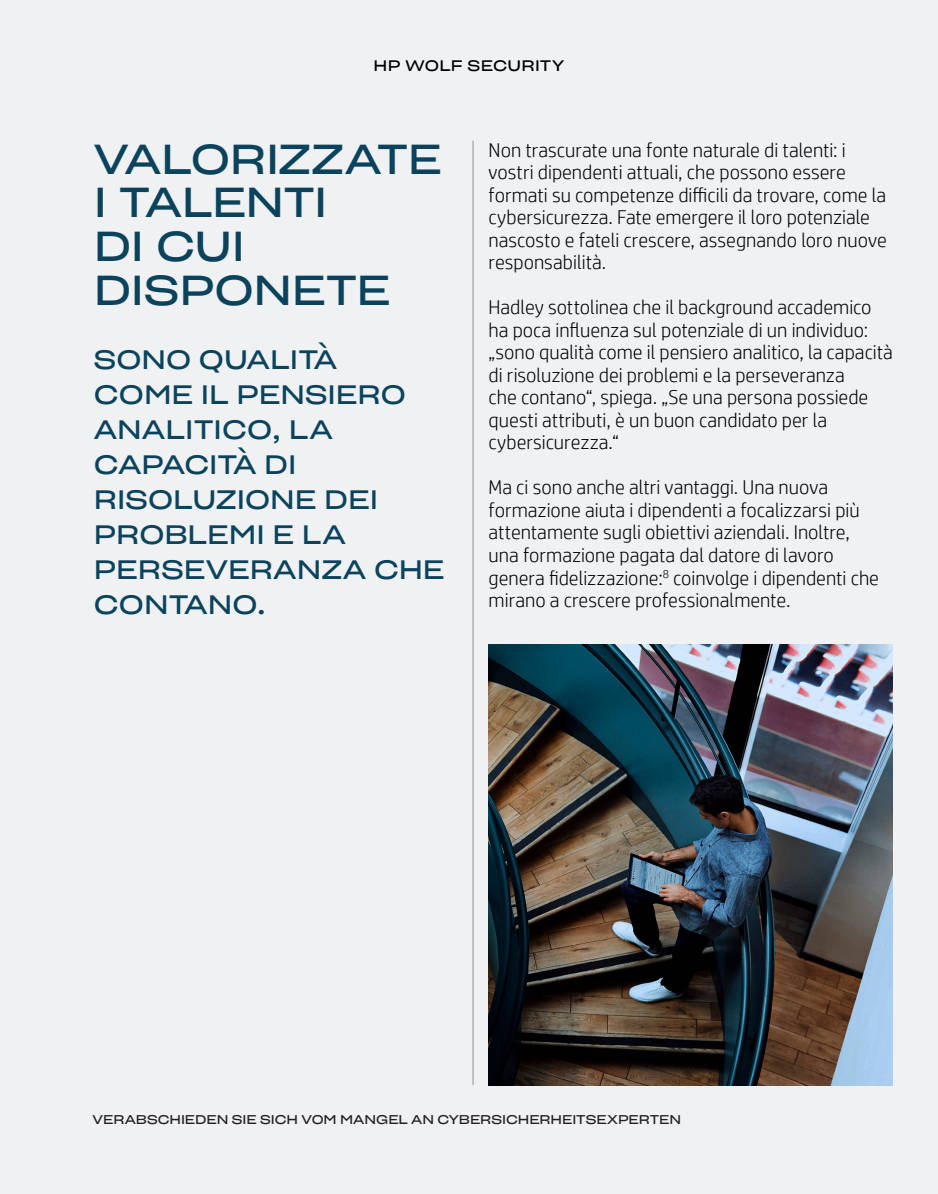
<style>
.page{position:relative;width:938px;height:1194px;background:#eff1f3}
.page>*{position:absolute;margin:0;border:0;box-sizing:border-box;transform-origin:0 0}
.Headline_50_52{font:41.25px/43.8px "Sharp Grotesk Book 25";letter-spacing:-.01em;color:#0b435c}
.Subheadline_21_28{font:26.25px/35px "Sharp Grotesk Book 25";color:#0b435c}
.Bodycopy_16_18{font:300 20px/22.5px "HP Simplified";color:#000}
.Body_12_18_TT_Center{font:15px "Sharp Grotesk Book 25";letter-spacing:.02em;color:#000}
.Body_10_TT{font:12.5px "Sharp Grotesk Book 25";color:#231f20}
</style>
<div class="page">
<hr style="left:472px;top:141px;width:1px;height:944px;background:#a3a3a3">
<img style="left:488px;top:645px;width:404px;height:440px">
<p class="Body_12_18_TT_Center" style="left:373px;top:52px;width:192px">HP WOLF SECURITY</p>
<p class="Headline_50_52" style="left:94px;top:133px;width:349px">VALORIZZATE<br>I TALENTI<br>DI CUI<br>DISPONETE</p>
<p class="Subheadline_21_28" style="left:94px;top:340px;width:352px">SONO QUALITÀ<br>COME IL PENSIERO<br>ANALITICO, LA<br>CAPACITÀ DI<br>RISOLUZIONE DEI<br>PROBLEMI E LA<br>PERSEVERANZA CHE<br>CONTANO.</p>
<p class="Bodycopy_16_18" style="left:488px;top:138px;width:399px">Non trascurate una fonte naturale di talenti: i vostri dipendenti attuali, che possono essere formati su competenze difficili da trovare, come la cybersicurezza. Fate emergere il loro potenziale nascosto e fateli crescere, assegnando loro nuove responsabilità.</p>
<p class="Bodycopy_16_18" style="left:488px;top:296px;width:406px">Hadley sottolinea che il background accademico ha poca influenza sul potenziale di un individuo: „sono qualità come il pensiero analitico, la capacità di risoluzione dei problemi e la perseveranza<br>che contano“, spiega. „Se una persona possiede questi attributi, è un buon candidato per la cybersicurezza.“</p>
<p class="Bodycopy_16_18" style="left:488px;top:476px;width:392px">Ma ci sono anche altri vantaggi. Una nuova formazione aiuta i dipendenti a focalizzarsi più attentamente sugli obiettivi aziendali. Inoltre, una formazione pagata dal datore di lavoro genera fidelizzazione:<sup>8</sup> coinvolge i dipendenti che mirano a crescere professionalmente.</p>
<p class="Body_10_TT" style="left:93px;top:1109px;width:590px">VERABSCHIEDEN SIE SICH VOM MANGEL AN CYBERSICHERHEITSEXPERTEN</p>
</div>
